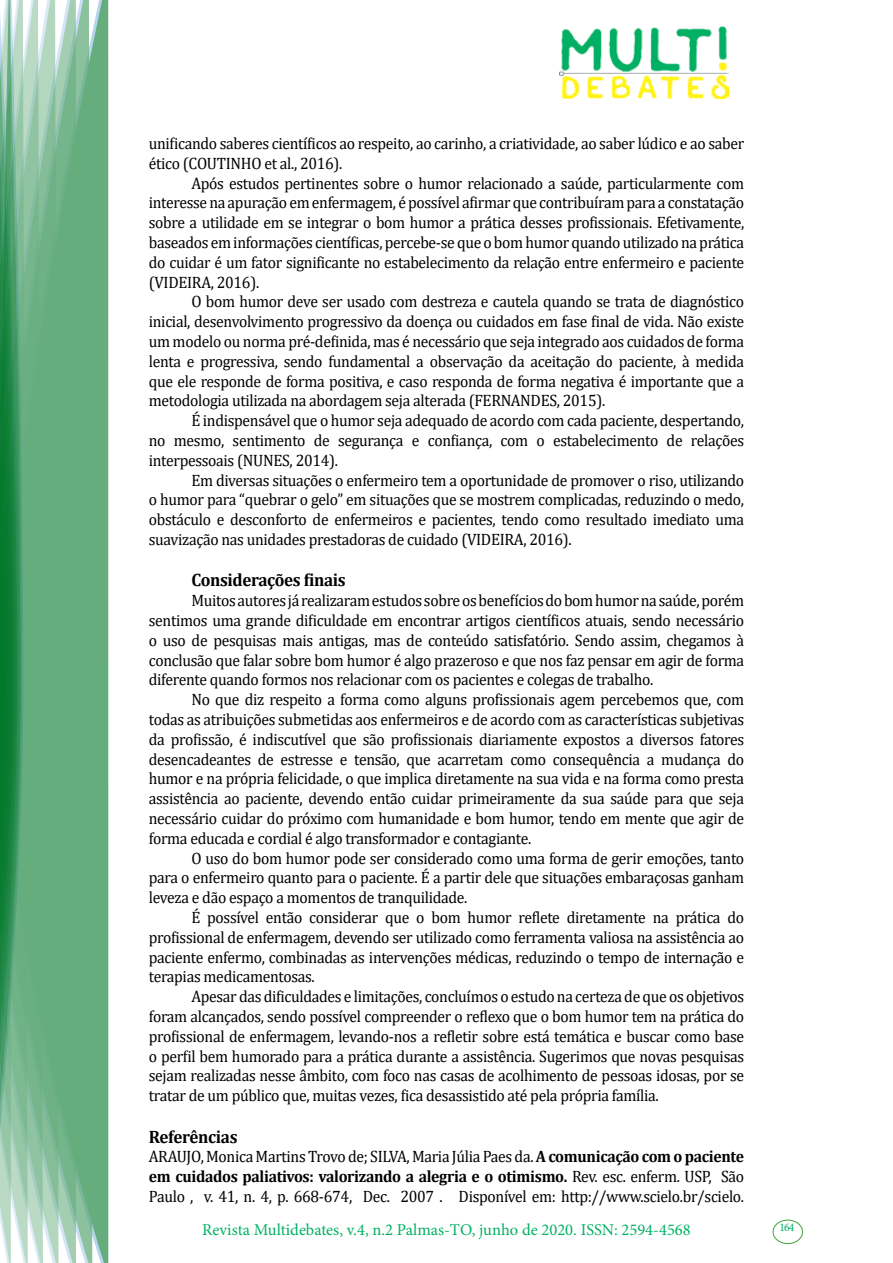
<style>
.page{position:relative;width:893px;height:1263px;background:#fff}
.page>*{position:absolute;margin:0;border:0;box-sizing:border-box;transform-origin:0 0}
.t1{font:700 18px "Cambria";letter-spacing:-.02em;color:#000;scale:.95 1}
.t2{font:16.5px/19.8px "Cambria";letter-spacing:-.02em;color:#000;text-align:justify;scale:.95 1}
.t3{font:16.5px "Minion Pro";color:#00b064}
.t4{font:11.7px "Minion Pro";color:#00b064}
.s1{font-weight:700}
</style>
<div class="page">
<img style="left:559px;top:26px;width:169px;height:72px">
<div style="left:95px;top:0;width:14px;height:1263px;background:#66ad7e"></div>
<svg style="left:79px;top:0;width:16px;height:1263px;background:#6cb083"></svg>
<svg style="left:62px;top:0;width:17px;height:1263px;background:#6fb287"></svg>
<svg style="left:45px;top:0;width:17px;height:1263px;background:#77b68d"></svg>
<svg style="left:30px;top:0;width:15px;height:1263px;background:#7bb891"></svg>
<svg style="left:0;top:0;width:30px;height:1263px;background:#5ba779"></svg>
<div style="left:772px;top:1219px;width:31px;height:25px;border:1px solid #3fa535;border-radius:50%"></div>
<p class="t2" style="left:149px;top:133px;width:628px">unificando saberes científicos ao respeito, ao carinho, a criatividade, ao saber lúdico e ao saber ético (COUTINHO et al., 2016).</p>
<p class="t2" style="left:149px;top:173px;width:628px;text-indent:43px">Após estudos pertinentes sobre o humor relacionado a saúde, particularmente com interesse na apuração em enfermagem, é possível afirmar que contribuíram para a constatação sobre a utilidade em se integrar o bom humor a prática desses profissionais. Efetivamente, baseados em informações científicas, percebe-se que o bom humor quando utilizado na prática do cuidar é um fator significante no estabelecimento da relação entre enfermeiro e paciente (VIDEIRA, 2016).</p>
<p class="t2" style="left:149px;top:292px;width:628px;text-indent:43px">O bom humor deve ser usado com destreza e cautela quando se trata de diagnóstico inicial, desenvolvimento progressivo da doença ou cuidados em fase final de vida. Não existe um modelo ou norma pré-definida, mas é necessário que seja integrado aos cuidados de forma lenta e progressiva, sendo fundamental a observação da aceitação do paciente, à medida que ele responde de forma positiva, e caso responda de forma negativa é importante que a metodologia utilizada na abordagem seja alterada (FERNANDES, 2015).</p>
<p class="t2" style="left:149px;top:411px;width:628px;text-indent:43px">É indispensável que o humor seja adequado de acordo com cada paciente, despertando, no mesmo, sentimento de segurança e confiança, com o estabelecimento de relações interpessoais (NUNES, 2014).</p>
<p class="t2" style="left:149px;top:470px;width:628px;text-indent:43px">Em diversas situações o enfermeiro tem a oportunidade de promover o riso, utilizando o humor para “quebrar o gelo” em situações que se mostrem complicadas, reduzindo o medo, obstáculo e desconforto de enfermeiros e pacientes, tendo como resultado imediato uma suavização nas unidades prestadoras de cuidado (VIDEIRA, 2016).</p>
<p class="t1" style="left:191px;top:567px;width:164px">Considerações finais</p>
<p class="t2" style="left:149px;top:591px;width:628px;text-indent:43px">Muitos autores já realizaram estudos sobre os benefícios do bom humor na saúde, porém sentimos uma grande dificuldade em encontrar artigos científicos atuais, sendo necessário o uso de pesquisas mais antigas, mas de conteúdo satisfatório. Sendo assim, chegamos à conclusão que falar sobre bom humor é algo prazeroso e que nos faz pensar em agir de forma diferente quando formos nos relacionar com os pacientes e colegas de trabalho.</p>
<p class="t2" style="left:149px;top:690px;width:628px;text-indent:43px">No que diz respeito a forma como alguns profissionais agem percebemos que, com todas as atribuições submetidas aos enfermeiros e de acordo com as características subjetivas da profissão, é indiscutível que são profissionais diariamente expostos a diversos fatores desencadeantes de estresse e tensão, que acarretam como consequência a mudança do humor e na própria felicidade, o que implica diretamente na sua vida e na forma como presta assistência ao paciente, devendo então cuidar primeiramente da sua saúde para que seja necessário cuidar do próximo com humanidade e bom humor, tendo em mente que agir de forma educada e cordial é algo transformador e contagiante.</p>
<p class="t2" style="left:149px;top:848px;width:628px;text-indent:43px">O uso do bom humor pode ser considerado como uma forma de gerir emoções, tanto para o enfermeiro quanto para o paciente. É a partir dele que situações embaraçosas ganham leveza e dão espaço a momentos de tranquilidade.</p>
<p class="t2" style="left:149px;top:907px;width:628px;text-indent:43px">É possível então considerar que o bom humor reflete diretamente na prática do profissional de enfermagem, devendo ser utilizado como ferramenta valiosa na assistência ao paciente enfermo, combinadas as intervenções médicas, reduzindo o tempo de internação e terapias medicamentosas.</p>
<p class="t2" style="left:149px;top:987px;width:628px;text-indent:43px">Apesar das dificuldades e limitações, concluímos o estudo na certeza de que os objetivos foram alcançados, sendo possível compreender o reflexo que o bom humor tem na prática do profissional de enfermagem, levando-nos a refletir sobre está temática e buscar como base o perfil bem humorado para a prática durante a assistência. Sugerimos que novas pesquisas sejam realizadas nesse âmbito, com foco nas casas de acolhimento de pessoas idosas, por se tratar de um público que, muitas vezes, fica desassistido até pela própria família.</p>
<p class="t1" style="left:149px;top:1124px;width:95px">Referências</p>
<p class="t2" style="left:149px;top:1147px;width:628px">ARAUJO, Monica Martins Trovo de; SILVA, Maria Júlia Paes da. <span class="s1">A comunicação com o paciente em cuidados paliativos: valorizando a alegria e o otimismo.</span> Rev. esc. enferm. USP, São Paulo , v. 41, n. 4, p. 668-674, Dec. 2007 . Disponível em: http://www.scielo.br/scielo.</p>
<p class="t3" style="left:202px;top:1218px;width:490px">Revista Multidebates, v.4, n.2 Palmas-TO, junho de 2020. ISSN: 2594-4568</p>
<p class="t4" style="left:779px;top:1219px;width:16px">164</p>
</div>
